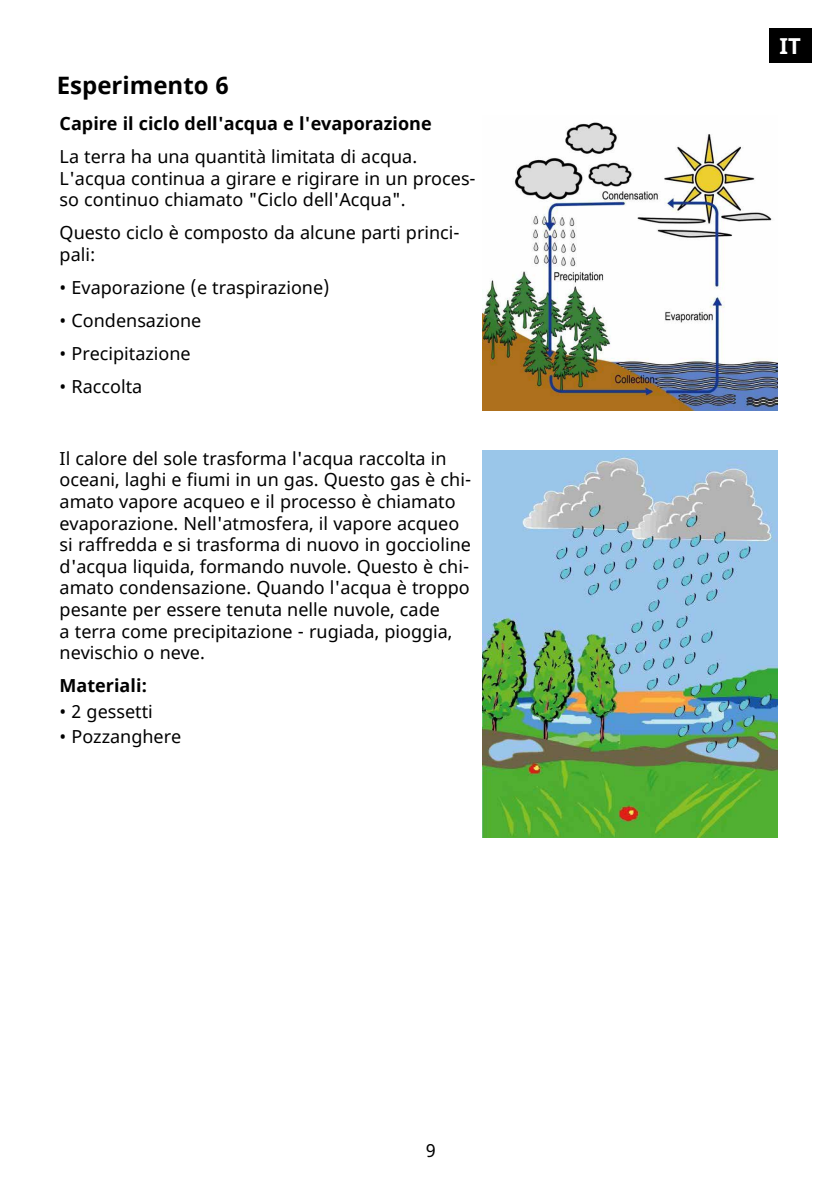
<style>
.page{position:relative;width:840px;height:1191px;background:#fff}
.page>*{position:absolute;margin:0;border:0;box-sizing:border-box;transform-origin:0 0}
.t1{font:700 24px "Noto Sans";color:#000}
.t2{font:700 22px "Noto Sans";color:#fff}
.t3{font:18px/21.6px "Noto Sans";color:#000}
.t4{font:700 18px "Noto Sans";color:#000}
</style>
<div class="page">
<div style="left:768px;top:28px;width:43px;height:35px;background:#000"></div>
<img style="left:482px;top:122px;width:295px;height:289px">
<img style="left:482px;top:451px;width:295px;height:387px">
<h1 class="t1" style="left:57px;top:69px;width:173px">Esperimento 6</h1>
<p class="t4" style="left:60px;top:110px;width:373px">Capire il ciclo dell'acqua e l'evaporazione</p>
<p class="t3" style="left:60px;top:146px;width:417px">La terra ha una quantità limitata di acqua.<br>L'acqua continua a girare e rigirare in un proces&shy;so continuo chiamato "Ciclo dell'Acqua".</p>
<p class="t3" style="left:60px;top:222px;width:401px">Questo ciclo è composto da alcune parti princi&shy;pali:</p>
<p class="t3" style="left:60px;top:277px;width:271px">• Evaporazione (e traspirazione)</p>
<p class="t3" style="left:60px;top:310px;width:143px">• Condensazione</p>
<p class="t3" style="left:60px;top:343px;width:133px">• Precipitazione</p>
<p class="t3" style="left:60px;top:377px;width:84px">• Raccolta</p>
<p class="t3" style="left:60px;top:448px;width:413px">Il calore del sole trasforma l'acqua raccolta in oceani, laghi e fiumi in un gas. Questo gas è chi&shy;amato vapore acqueo e il processo è chiamato evaporazione. Nell'atmosfera, il vapore acqueo si raffredda e si trasforma di nuovo in goccioline d'acqua liquida, formando nuvole. Questo è chi&shy;amato condensazione. Quando l'acqua è troppo pesante per essere tenuta nelle nuvole, cade<br>a terra come precipitazione - rugiada, pioggia, nevischio o neve.</p>
<p class="t4" style="left:60px;top:673px;width:89px">Materiali:</p>
<p class="t3" style="left:60px;top:701px;width:95px">• 2 gessetti</p>
<p class="t3" style="left:60px;top:727px;width:123px">• Pozzanghere</p>
<p class="t3" style="left:425px;top:1140px;width:11px">9</p>
<p class="t2" style="left:779px;top:30px;width:23px">IT</p>
</div>
